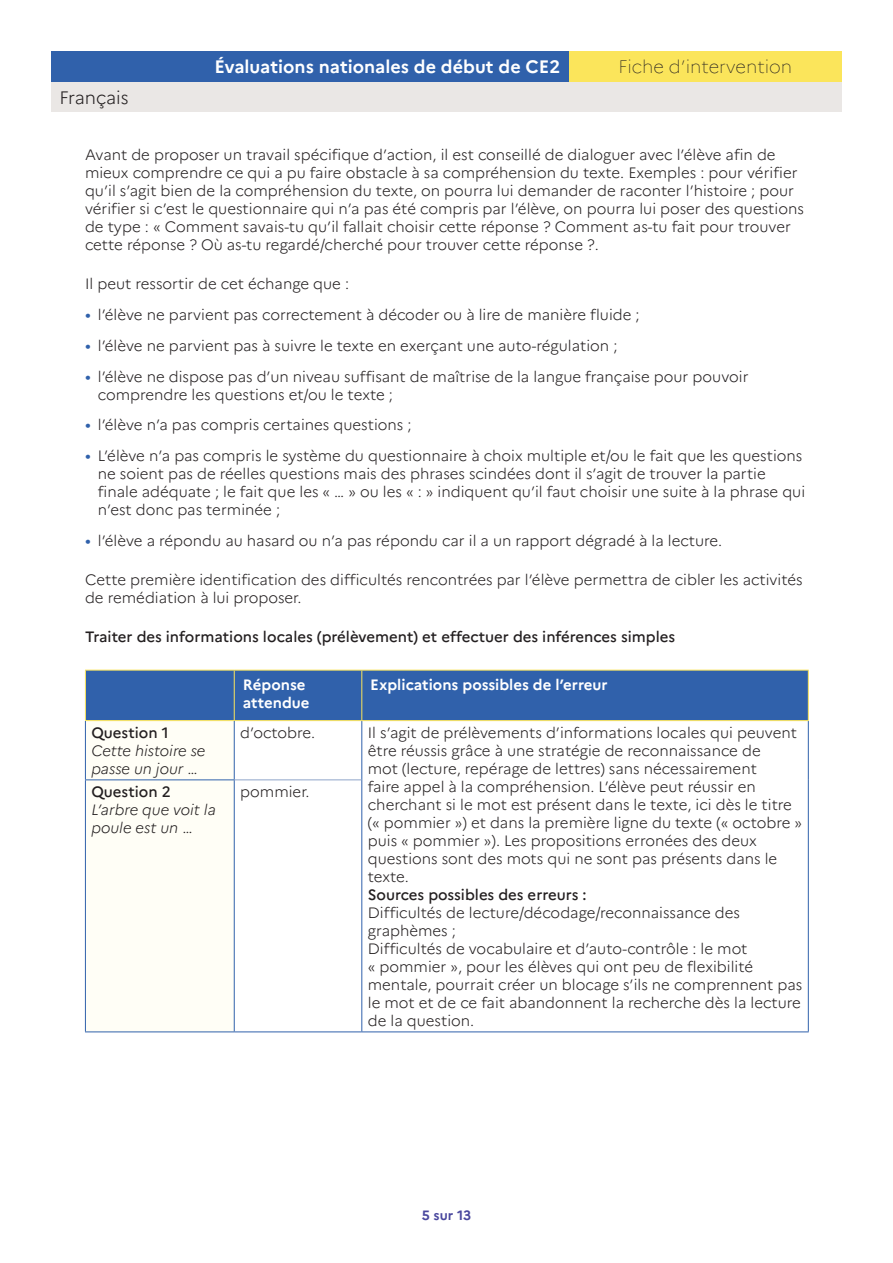
<style>
.page{position:relative;width:893px;height:1263px;background:#fff}
.page>*{position:absolute;margin:0;border:0;box-sizing:border-box;transform-origin:0 0}
.t1{font:700 18px "Marianne";color:#fff}
.t2{font:100 18px "Marianne";color:#231f20}
.t3{font:300 18px "Marianne";color:#231f20}
.Texte_courant{font:300 15px/18px "Marianne";color:#231f20}
.Corps{font:300 15px/18px "Marianne";color:#231f20}
.Texte_courant-2{font:500 15px "Marianne";color:#231f20}
.Corps-2{font:italic 300 15px/18px "Marianne";color:#231f20}
.Entête_L1{font:700 15px/18px "Marianne";color:#fff}
.Corps-3{font:500 15px "Marianne";color:#231f20}
.t4{font:700 13.5px "Marianne";color:#4a489e}
.s1{font-weight:400;font-size:16.5px;color:#3061ab}
.s2{font-style:normal}
</style>
<div class="page">
<div style="left:51px;top:82px;width:791px;height:30px;background:#eae7e5"></div>
<div style="left:569px;top:51px;width:273px;height:31px;background:#fbe55b"></div>
<div style="left:51px;top:51px;width:518px;height:31px;background:#3061ab"></div>
<div style="left:86px;top:671px;width:722px;height:49px;background:#3061ab"></div>
<div style="left:86px;top:721px;width:148px;height:310px;background:#fffef6"></div>
<hr style="left:234px;top:670px;width:1px;height:50px;background:#fbe55b">
<hr style="left:361px;top:670px;width:1px;height:50px;background:#fbe55b">
<hr style="left:361px;top:721px;width:1px;height:59px;background:#3061ab">
<hr style="left:85px;top:779px;width:150px;height:1px;background:#3061ab">
<hr style="left:361px;top:780px;width:1px;height:251px;background:#3061ab">
<hr style="left:235px;top:779px;width:126px;height:1px;background:#8ea4ca">
<hr style="left:808px;top:721px;width:1px;height:59px;background:#3061ab">
<hr style="left:808px;top:780px;width:1px;height:251px;background:#3061ab">
<hr style="left:234px;top:1031px;width:128px;height:1px;background:#3061ab">
<hr style="left:362px;top:1031px;width:447px;height:1px;background:#3061ab">
<hr style="left:85px;top:670px;width:149px;height:1px;background:#fbe55b">
<hr style="left:85px;top:670px;width:1px;height:50px;background:#fbe55b">
<hr style="left:234px;top:670px;width:128px;height:1px;background:#fbe55b">
<hr style="left:362px;top:670px;width:447px;height:1px;background:#fbe55b">
<hr style="left:808px;top:670px;width:1px;height:50px;background:#fbe55b">
<hr style="left:85px;top:720px;width:149px;height:1px;background:#fbe55b">
<hr style="left:234px;top:720px;width:128px;height:1px;background:#fbe55b">
<hr style="left:362px;top:720px;width:447px;height:1px;background:#fbe55b">
<hr style="left:85px;top:721px;width:1px;height:58px;background:#3061ab">
<hr style="left:234px;top:721px;width:1px;height:58px;background:#3061ab">
<hr style="left:85px;top:780px;width:1px;height:251px;background:#3061ab">
<hr style="left:234px;top:780px;width:1px;height:251px;background:#3061ab">
<hr style="left:85px;top:1031px;width:149px;height:1px;background:#3061ab">
<p class="t3" style="left:60px;top:86px;width:71px">Français</p>
<p class="t1" style="left:215px;top:56px;width:347px">Évaluations nationales de début de CE2</p>
<p class="t2" style="left:618px;top:56px;width:175px">Fiche d’intervention</p>
<p class="Texte_courant" style="left:85px;top:146px;width:720px">Avant de proposer un travail spécifique d’action, il est conseillé de dialoguer avec l’élève afin de mieux comprendre ce qui a pu faire obstacle à sa compréhension du texte. Exemples : pour vérifier qu’il s’agit bien de la compréhension du texte, on pourra lui demander de raconter l’histoire ; pour vérifier si c’est le questionnaire qui n’a pas été compris par l’élève, on pourra lui poser des questions de type : « Comment savais-tu qu’il fallait choisir cette réponse ? Comment as-tu fait pour trouver cette réponse ? Où as-tu regardé/cherché pour trouver cette réponse ?.</p>
<p class="Texte_courant" style="left:85px;top:275px;width:266px">Il peut ressortir de cet échange que :</p>
<p class="Texte_courant" style="left:85px;top:306px;width:556px"><span class="s1">•</span> l’élève ne parvient pas correctement à décoder ou à lire de manière fluide ;</p>
<p class="Texte_courant" style="left:85px;top:336px;width:534px"><span class="s1">•</span> l’élève ne parvient pas à suivre le texte en exerçant une auto-régulation ;</p>
<p class="Texte_courant" style="left:98px;top:367px;width:652px;text-indent:-13px"><span class="s1">•</span> l’élève ne dispose pas d’un niveau suffisant de maîtrise de la langue française pour pouvoir comprendre les questions et/ou le texte ;</p>
<p class="Texte_courant" style="left:85px;top:416px;width:328px"><span class="s1">•</span> l’élève n’a pas compris certaines questions ;</p>
<p class="Texte_courant" style="left:98px;top:447px;width:709px;text-indent:-13px"><span class="s1">•</span> L’élève n’a pas compris le système du questionnaire à choix multiple et/ou le fait que les questions ne soient pas de réelles questions mais des phrases scindées dont il s’agit de trouver la partie finale adéquate ; le fait que les « … » ou les « : » indiquent qu’il faut choisir une suite à la phrase qui n’est donc pas terminée ;</p>
<p class="Texte_courant" style="left:85px;top:531px;width:639px"><span class="s1">•</span> l’élève a répondu au hasard ou n’a pas répondu car il a un rapport dégradé à la lecture.</p>
<p class="Texte_courant" style="left:85px;top:571px;width:719px">Cette première identification des difficultés rencontrées par l’élève permettra de cibler les activités de remédiation à lui proposer.</p>
<p class="Texte_courant-2" style="left:85px;top:628px;width:592px">Traiter des informations locales (prélèvement) et effectuer des inférences simples</p>
<p class="Entête_L1" style="left:243px;top:675px;width:68px">Réponse attendue</p>
<p class="Entête_L1" style="left:370px;top:675px;width:239px">Explications possibles de l’erreur</p>
<p class="Corps-3" style="left:91px;top:723px;width:79px">Question 1</p>
<p class="Corps-2" style="left:91px;top:740px;width:115px">Cette histoire se passe un jour <span class="s2">…</span></p>
<p class="Corps" style="left:240px;top:723px;width:77px">d’octobre.</p>
<p class="Corps" style="left:368px;top:723px;width:436px">Il s’agit de prélèvements d’informations locales qui peuvent être réussis grâce à une stratégie de reconnaissance de<br>mot (lecture, repérage de lettres) sans nécessairement<br>faire appel à la compréhension. L’élève peut réussir en cherchant si le mot est présent dans le texte, ici dès le titre (« pommier ») et dans la première ligne du texte (« octobre » puis « pommier »). Les propositions erronées des deux questions sont des mots qui ne sont pas présents dans le texte.</p>
<p class="Corps-3" style="left:368px;top:885px;width:220px">Sources possibles des erreurs :</p>
<p class="Corps" style="left:368px;top:903px;width:374px">Difficultés de lecture/décodage/reconnaissance des graphèmes ;</p>
<p class="Corps" style="left:368px;top:939px;width:436px">Difficultés de vocabulaire et d’auto-contrôle : le mot<br>« pommier », pour les élèves qui ont peu de flexibilité mentale, pourrait créer un blocage s’ils ne comprennent pas le mot et de ce fait abandonnent la recherche dès la lecture de la question.</p>
<p class="Corps-3" style="left:91px;top:783px;width:81px">Question 2</p>
<p class="Corps-2" style="left:91px;top:799px;width:126px">L’arbre que voit la poule est un <span class="s2">…</span></p>
<p class="Corps" style="left:240px;top:783px;width:71px">pommier.</p>
<p class="t4" style="left:422px;top:1207px;width:51px">5 sur 13</p>
</div>
